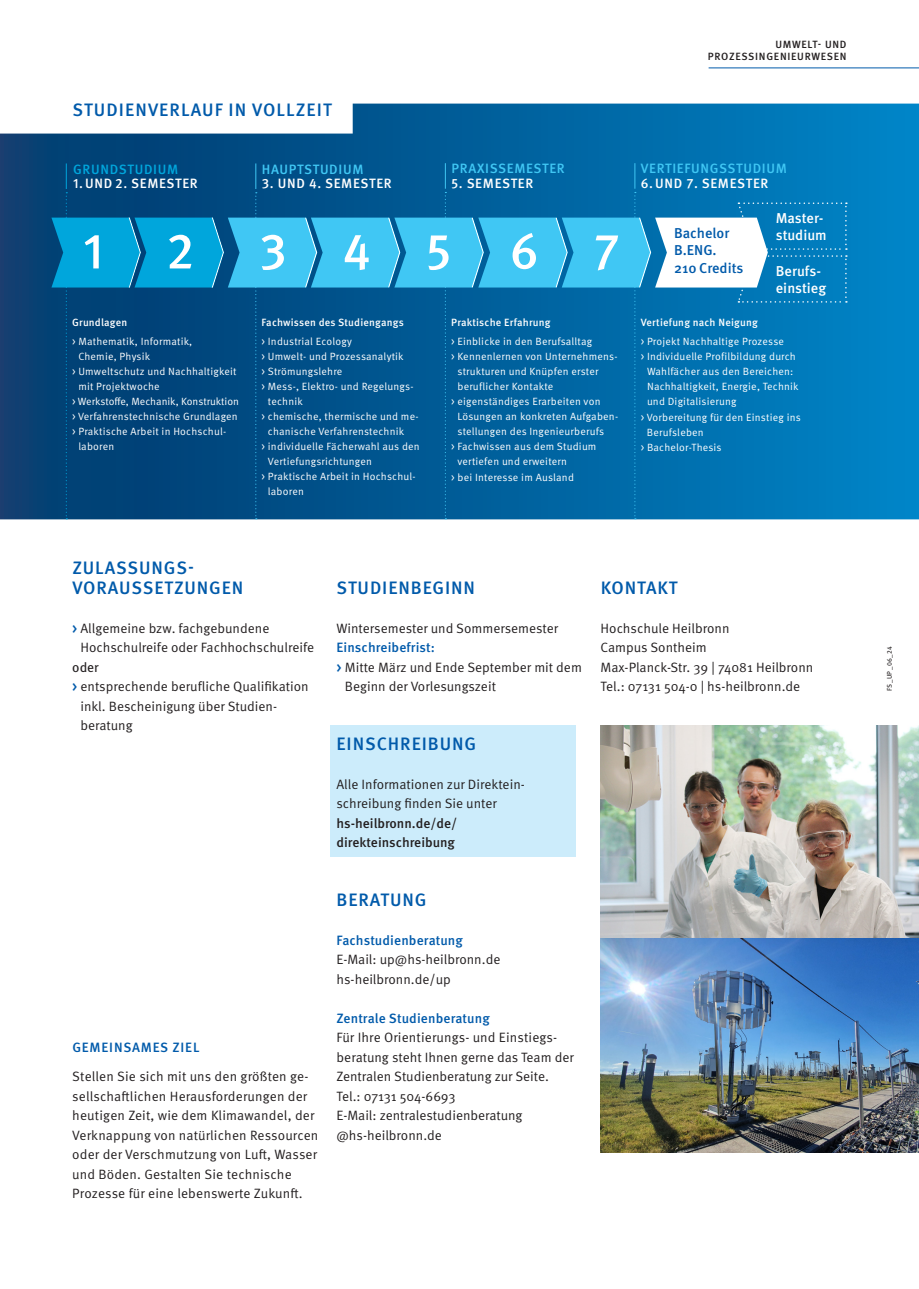
<style>
.page{position:relative;width:919px;height:1289px;background:#fff}
.page>*{position:absolute;margin:0;border:0;box-sizing:border-box;transform-origin:0 0}
.t1{font:500 50.1px "Meta OT";letter-spacing:1.105em;color:#fff}
.t2{font:500 18px/19.5px "Meta OT";letter-spacing:.05em;color:#015aaa}
.t3{font:500 14.25px/17.4px "Meta OT";color:#fff}
.t4{font:500 14.25px/17.4px "Meta OT";color:#015aaa}
.t5{font:13.5px/19.5px "Meta OT Norm";color:#231f20}
.t6{font:500 13.5px "Meta OT";letter-spacing:.01em;color:#015aaa}
.t7{font:500 13.5px "Meta OT";letter-spacing:.05em;color:#fff}
.t8{font:500 13.5px "Meta OT";letter-spacing:.05em;color:#40c7f4}
.t9{font:500 13.5px/19.5px "Meta OT";color:#231f20}
.t10{font:500 13.5px "Meta OT";letter-spacing:.06em;color:#015aaa}
.t11{font:500 13.5px "Meta OT";letter-spacing:.05em;color:#00a6dc}
.t12{font:13.5px "Meta OT";color:#231f20}
.t13{font:10.5px "Meta OT Norm";letter-spacing:.02em;color:#fff}
.t14{font:500 10.5px "Meta OT";letter-spacing:.02em;color:#fff}
.t15{font:10.5px "Meta OT Norm";color:#fff}
.t16{font:500 10.5px/12px "Meta OT";letter-spacing:.07em;color:#231f20;text-align:right}
.t17{font:6.75px "Meta OT";letter-spacing:.06em;color:#231f20}
.s1{font-family:"Meta OT";font-weight:500;color:#015aaa}
</style>
<div class="page">
<svg style="left:0;top:104px;width:918px;height:415px;background:#1e75aa"></svg>
<img style="left:600px;top:725px;width:318px;height:427px">
<div style="left:330px;top:725px;width:245px;height:131px;background:#ccecfb"></div>
<svg style="left:51px;top:163px;width:795px;height:356px;background:#0d6ea6"></svg>
<hr style="left:708px;top:67px;width:210px;height:1px;background:#015aaa">
<h2 class="t2" style="left:72px;top:100px;width:261px">STUDIENVERLAUF IN VOLLZEIT</h2>
<p class="t11" style="left:73px;top:161px;width:106px">GRUNDSTUDIUM</p>
<p class="t7" style="left:73px;top:175px;width:126px">1. UND 2. SEMESTER</p>
<p class="t8" style="left:262px;top:161px;width:103px">HAUPTSTUDIUM</p>
<p class="t7" style="left:262px;top:175px;width:131px">3. UND 4. SEMESTER</p>
<p class="t8" style="left:451px;top:160px;width:115px">PRAXISSEMESTER</p>
<p class="t7" style="left:451px;top:175px;width:83px">5. SEMESTER</p>
<p class="t16" style="left:707px;top:38px;width:140px">UMWELT- UND<br>PROZESSINGENIEURWESEN</p>
<p class="t8" style="left:641px;top:160px;width:147px">VERTIEFUNGSSTUDIUM</p>
<p class="t7" style="left:641px;top:175px;width:129px">6. UND 7. SEMESTER</p>
<h1 class="t1" style="left:83px;top:220px;width:22px">1</h1>
<h1 class="t1" style="left:166px;top:220px;width:30px">2</h1>
<h1 class="t1" style="left:259px;top:220px;width:361px">34567</h1>
<h3 class="t4" style="left:674px;top:224px;width:71px">Bachelor<br>B.ENG.<br>210 Credits</h3>
<h3 class="t3" style="left:775px;top:209px;width:52px">Master&shy;studium</h3>
<h3 class="t3" style="left:775px;top:262px;width:52px">Berufs&shy;einstieg</h3>
<p class="t14" style="left:72px;top:316px;width:57px">Grundlagen</p>
<p class="t13" style="left:72px;top:335px;width:122px">&gt; Mathematik, Informatik,</p>
<p class="t13" style="left:78px;top:350px;width:73px">Chemie, Physik</p>
<p class="t13" style="left:72px;top:365px;width:166px">&gt; Umweltschutz und Nachhaltigkeit</p>
<p class="t13" style="left:78px;top:380px;width:83px">mit Projektwoche</p>
<p class="t15" style="left:72px;top:395px;width:168px">&gt; Werkstoffe, Mechanik, Konstruktion</p>
<p class="t13" style="left:72px;top:410px;width:167px">&gt; Verfahrenstechnische Grundlagen</p>
<p class="t13" style="left:72px;top:425px;width:156px">&gt; Praktische Arbeit in Hochschul-</p>
<p class="t13" style="left:78px;top:440px;width:37px">laboren</p>
<p class="t14" style="left:261px;top:316px;width:144px">Fachwissen des Studiengangs</p>
<p class="t13" style="left:261px;top:335px;width:92px">&gt; Industrial Ecology</p>
<p class="t13" style="left:261px;top:350px;width:143px">&gt; Umwelt- und Prozessanalytik</p>
<p class="t13" style="left:261px;top:365px;width:82px">&gt; Strömungslehre</p>
<p class="t13" style="left:261px;top:380px;width:153px">&gt; Mess-, Elektro- und Regelungs-</p>
<p class="t13" style="left:268px;top:395px;width:36px">technik</p>
<p class="t13" style="left:261px;top:410px;width:158px">&gt; chemische, thermische und me-</p>
<p class="t13" style="left:268px;top:425px;width:138px">chanische Verfahrenstechnik</p>
<p class="t13" style="left:261px;top:440px;width:160px">&gt; individuelle Fächerwahl aus den</p>
<p class="t13" style="left:268px;top:455px;width:106px">Vertiefungsrichtungen</p>
<p class="t13" style="left:261px;top:470px;width:156px">&gt; Praktische Arbeit in Hochschul-</p>
<p class="t13" style="left:268px;top:485px;width:37px">laboren</p>
<p class="t14" style="left:451px;top:316px;width:101px">Praktische Erfahrung</p>
<p class="t13" style="left:451px;top:335px;width:142px">&gt; Einblicke in den Berufsalltag</p>
<p class="t13" style="left:451px;top:350px;width:168px">&gt; Kennenlernen von Unternehmens-</p>
<p class="t13" style="left:457px;top:365px;width:142px">strukturen und Knüpfen erster</p>
<p class="t13" style="left:457px;top:380px;width:97px">beruflicher Kontakte</p>
<p class="t13" style="left:451px;top:395px;width:151px">&gt; eigenständiges Erarbeiten von</p>
<p class="t13" style="left:457px;top:410px;width:162px">Lösungen an konkreten Aufgaben-</p>
<p class="t13" style="left:457px;top:425px;width:148px">stellungen des Ingenieurberufs</p>
<p class="t13" style="left:451px;top:440px;width:147px">&gt; Fachwissen aus dem Studium</p>
<p class="t13" style="left:457px;top:455px;width:111px">vertiefen und erweitern</p>
<p class="t13" style="left:451px;top:470px;width:124px">&gt; bei Interesse im Ausland</p>
<p class="t14" style="left:640px;top:316px;width:119px">Vertiefung nach Neigung</p>
<p class="t13" style="left:640px;top:335px;width:145px">&gt; Projekt Nachhaltige Prozesse</p>
<p class="t13" style="left:640px;top:350px;width:157px">&gt; Individuelle Profilbildung durch</p>
<p class="t13" style="left:647px;top:365px;width:148px">Wahlfächer aus den Bereichen:</p>
<p class="t13" style="left:647px;top:380px;width:153px">Nachhaltigkeit, Energie, Technik</p>
<p class="t13" style="left:647px;top:395px;width:91px">und Digitalisierung</p>
<p class="t13" style="left:640px;top:410px;width:162px">&gt; Vorbereitung für den Einstieg ins</p>
<p class="t13" style="left:646px;top:425px;width:58px">Berufsleben</p>
<p class="t13" style="left:640px;top:440px;width:82px">&gt; Bachelor-Thesis</p>
<h2 class="t2" style="left:72px;top:558px;width:172px">ZULASSUNGS-<br>VORAUSSETZUNGEN</h2>
<p class="t5" style="left:80px;top:618px;width:235px;text-indent:-8px"><span class="s1">&gt;</span> Allgemeine bzw. fachgebundene<br>Hochschulreife oder Fachhochschulreife</p>
<p class="t12" style="left:72px;top:658px;width:28px">oder</p>
<p class="t5" style="left:80px;top:676px;width:230px;text-indent:-8px"><span class="s1">&gt;</span> entsprechende berufliche Qualifikation inkl. Bescheinigung über Studien&shy;beratung</p>
<p class="t10" style="left:72px;top:1038px;width:128px">GEMEINSAMES ZIEL</p>
<p class="t5" style="left:72px;top:1066px;width:247px">Stellen Sie sich mit uns den größten ge&shy;sellschaftlichen Herausforderungen der heutigen Zeit, wie dem Klimawandel, der Verknappung von natürlichen Ressourcen oder der Verschmutzung von Luft, Wasser und Böden. Gestalten Sie technische Prozesse für eine lebenswerte Zukunft.</p>
<h2 class="t2" style="left:336px;top:578px;width:140px">STUDIENBEGINN</h2>
<p class="t5" style="left:336px;top:618px;width:223px">Wintersemester und Sommersemester</p>
<p class="t6" style="left:336px;top:639px;width:100px">Einschreibefrist:</p>
<p class="t5" style="left:345px;top:657px;width:238px;text-indent:-8px"><span class="s1">&gt;</span> Mitte März und Ende September mit dem<br>Beginn der Vorlesungszeit</p>
<h2 class="t2" style="left:336px;top:734px;width:141px">EINSCHREIBUNG</h2>
<p class="t5" style="left:336px;top:774px;width:190px">Alle Informationen zur Direktein&shy;schreibung finden Sie unter</p>
<p class="t9" style="left:336px;top:813px;width:122px">hs-heilbronn.de/de/ direkteinschreibung</p>
<h2 class="t2" style="left:336px;top:890px;width:92px">BERATUNG</h2>
<p class="t6" style="left:336px;top:931px;width:128px">Fachstudienberatung</p>
<p class="t5" style="left:336px;top:949px;width:165px">E-Mail: up@hs-heilbronn.de hs-heilbronn.de/up</p>
<p class="t6" style="left:336px;top:1009px;width:155px">Zentrale Studienberatung</p>
<p class="t5" style="left:336px;top:1027px;width:239px">Für Ihre Orientierungs- und Einstiegs&shy;beratung steht Ihnen gerne das Team der<br>Zentralen Studienberatung zur Seite.<br>Tel.: 07131 504-6693<br>E-Mail: zentralestudienberatung @hs-heilbronn.de</p>
<h2 class="t2" style="left:600px;top:578px;width:78px">KONTAKT</h2>
<p class="t5" style="left:600px;top:618px;width:214px">Hochschule Heilbronn<br>Campus Sontheim<br>Max-Planck-Str. 39 | 74081 Heilbronn<br>Tel.: 07131 504-0 | hs-heilbronn.de</p>
<p class="t17" style="left:885px;top:691px;width:46px;rotate:-90deg">FS_UP_06_24</p>
</div>
